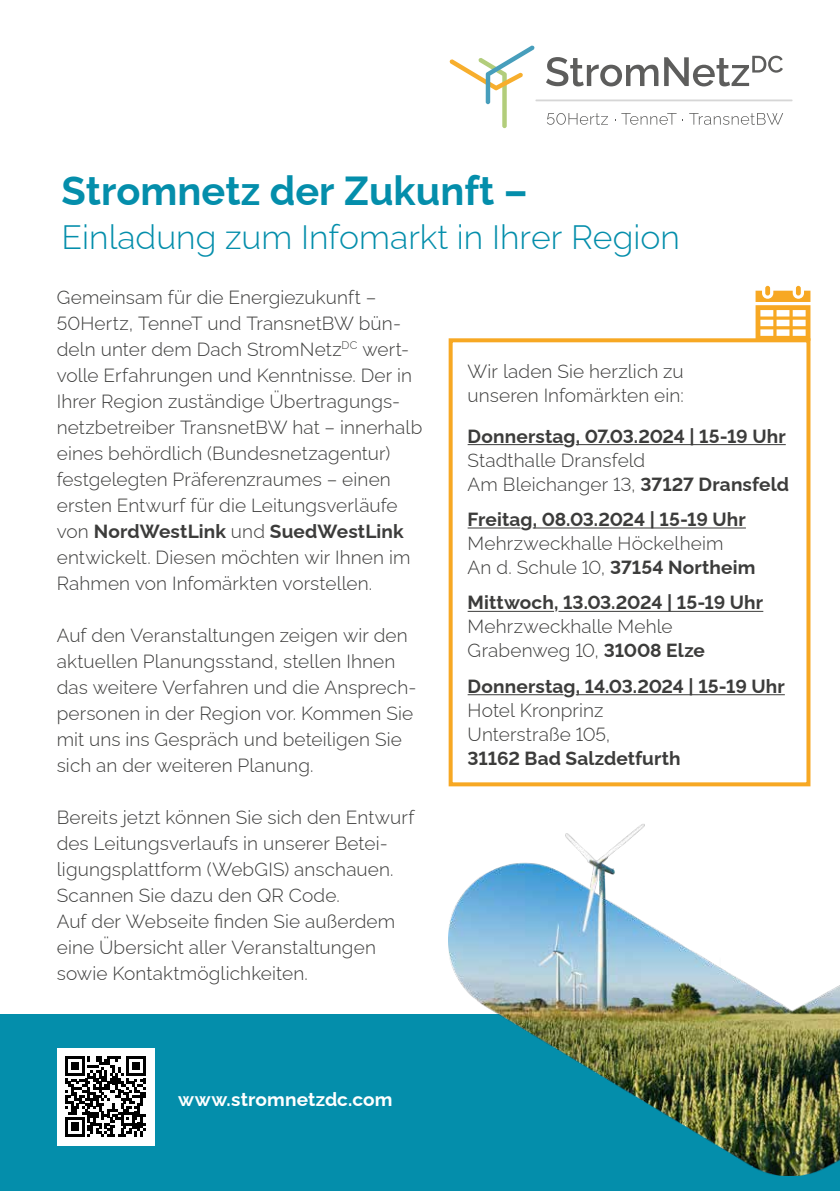
<style>
.page{position:relative;width:840px;height:1191px;background:#fff}
.page>*{position:absolute;margin:0;border:0;box-sizing:border-box;transform-origin:0 0}
.t1{font:700 40.6px "Raleway";color:#048eab}
.t2{font:300 33.8px "Raleway";color:#048eab}
.t3{font:300 19px/26px "Raleway";letter-spacing:.005em;color:#3c3c3b}
.t4{font:700 19px "Raleway";letter-spacing:.005em;color:#3c3c3b}
.t5{font:700 19px "Raleway";letter-spacing:.01em;color:#fff}
.s1{font-weight:700}
</style>
<div class="page">
<div style="left:0;top:1015px;width:839px;height:176px;background:#048eab"></div>
<svg style="left:547px;top:113px;width:60px;height:12px"></svg>
<svg style="left:621px;top:113px;width:55px;height:12px"></svg>
<svg style="left:682px;top:113px;width:100px;height:12px"></svg>
<hr style="left:535px;top:99px;width:257px;height:2px;background:#d6d6d6">
<svg style="left:449px;top:45px;width:85px;height:83px"></svg>
<svg style="left:546px;top:56px;width:236px;height:30px"></svg>
<img style="left:448px;top:824px;width:391px;height:351px">
<div style="left:57px;top:1047px;width:97px;height:98px;background:#fff"></div>
<svg style="left:65px;top:1056px;width:80px;height:80px"></svg>
<div style="left:448px;top:338px;width:362px;height:448px;border:4px solid #f7a823"></div>
<hr style="left:467px;top:444px;width:96px;height:1px;background:#3c3c3b">
<hr style="left:575px;top:444px;width:210px;height:1px;background:#3c3c3b">
<hr style="left:467px;top:527px;width:53px;height:1px;background:#3c3c3b">
<hr style="left:532px;top:527px;width:213px;height:1px;background:#3c3c3b">
<hr style="left:467px;top:611px;width:86px;height:1px;background:#3c3c3b">
<hr style="left:558px;top:611px;width:204px;height:1px;background:#3c3c3b">
<hr style="left:467px;top:694px;width:96px;height:1px;background:#3c3c3b">
<hr style="left:575px;top:694px;width:209px;height:1px;background:#3c3c3b">
<svg style="left:764px;top:286px;width:5px;height:9px"></svg>
<div style="left:795px;top:286px;width:5px;height:9px;background:#f7a823;border-radius:2px"></div>
<svg style="left:755px;top:291px;width:55px;height:50px"></svg>
<h1 class="t1" style="left:61px;top:159px;width:467px">Stromnetz der Zukunft –</h1>
<h2 class="t2" style="left:61px;top:210px;width:619px">Einladung zum Infomarkt in Ihrer Region</h2>
<p class="t3" style="left:57px;top:282px;width:367px">Gemeinsam für die Energiezukunft – 50Hertz, TenneT und TransnetBW bün&shy;deln unter dem Dach StromNetz<sup>DC</sup> wert&shy;volle Erfahrungen und Kenntnisse. Der in Ihrer Region zuständige Übertragungs&shy;netzbetreiber TransnetBW hat – innerhalb eines behördlich (Bundesnetzagentur) festgelegten Präferenzraumes – einen ersten Entwurf für die Leitungsverläufe von <span class="s1">NordWestLink</span> und <span class="s1">SuedWestLink </span>entwickelt. Diesen möchten wir Ihnen im Rahmen von Infomärkten vorstellen.</p>
<p class="t3" style="left:57px;top:620px;width:361px">Auf den Veranstaltungen zeigen wir den aktuellen Planungsstand, stellen Ihnen das weitere Verfahren und die Ansprech&shy;personen in der Region vor. Kommen Sie mit uns ins Gespräch und beteiligen Sie sich an der weiteren Planung.</p>
<p class="t3" style="left:57px;top:802px;width:359px">Bereits jetzt können Sie sich den Entwurf des Leitungsverlaufs in unserer Betei&shy;ligungsplattform (WebGIS) anschauen.<br>Scannen Sie dazu den QR Code.<br>Auf der Webseite finden Sie außerdem eine Übersicht aller Veranstaltungen sowie Kontaktmöglichkeiten.</p>
<p class="t3" style="left:467px;top:357px;width:217px;line-height:24px">Wir laden Sie herzlich zu unseren Infomärkten ein:</p>
<p class="t4" style="left:467px;top:421px;width:319px">Donnerstag, 07.03.2024 | 15-19 Uhr</p>
<p class="t3" style="left:467px;top:446px;width:323px;line-height:24px">Stadthalle Dransfeld<br>Am Bleichanger 13, <span class="s1">37127 Dransfeld</span></p>
<p class="t4" style="left:467px;top:504px;width:279px">Freitag, 08.03.2024 | 15-19 Uhr</p>
<p class="t3" style="left:467px;top:529px;width:289px;line-height:24px">Mehrzweckhalle Höckelheim<br>An d. Schule 10, <span class="s1">37154 Northeim</span></p>
<p class="t4" style="left:467px;top:588px;width:297px">Mittwoch, 13.03.2024 | 15-19 Uhr</p>
<p class="t3" style="left:467px;top:612px;width:239px;line-height:24px">Mehrzweckhalle Mehle<br>Grabenweg 10, <span class="s1">31008 Elze</span></p>
<p class="t4" style="left:467px;top:671px;width:318px">Donnerstag, 14.03.2024 | 15-19 Uhr</p>
<p class="t3" style="left:467px;top:696px;width:144px;line-height:24px">Hotel Kronprinz<br>Unterstraße 105,</p>
<p class="t4" style="left:467px;top:743px;width:214px">31162 Bad Salzdetfurth</p>
<p class="t5" style="left:178px;top:1084px;width:216px">www.stromnetzdc.com</p>
</div>
